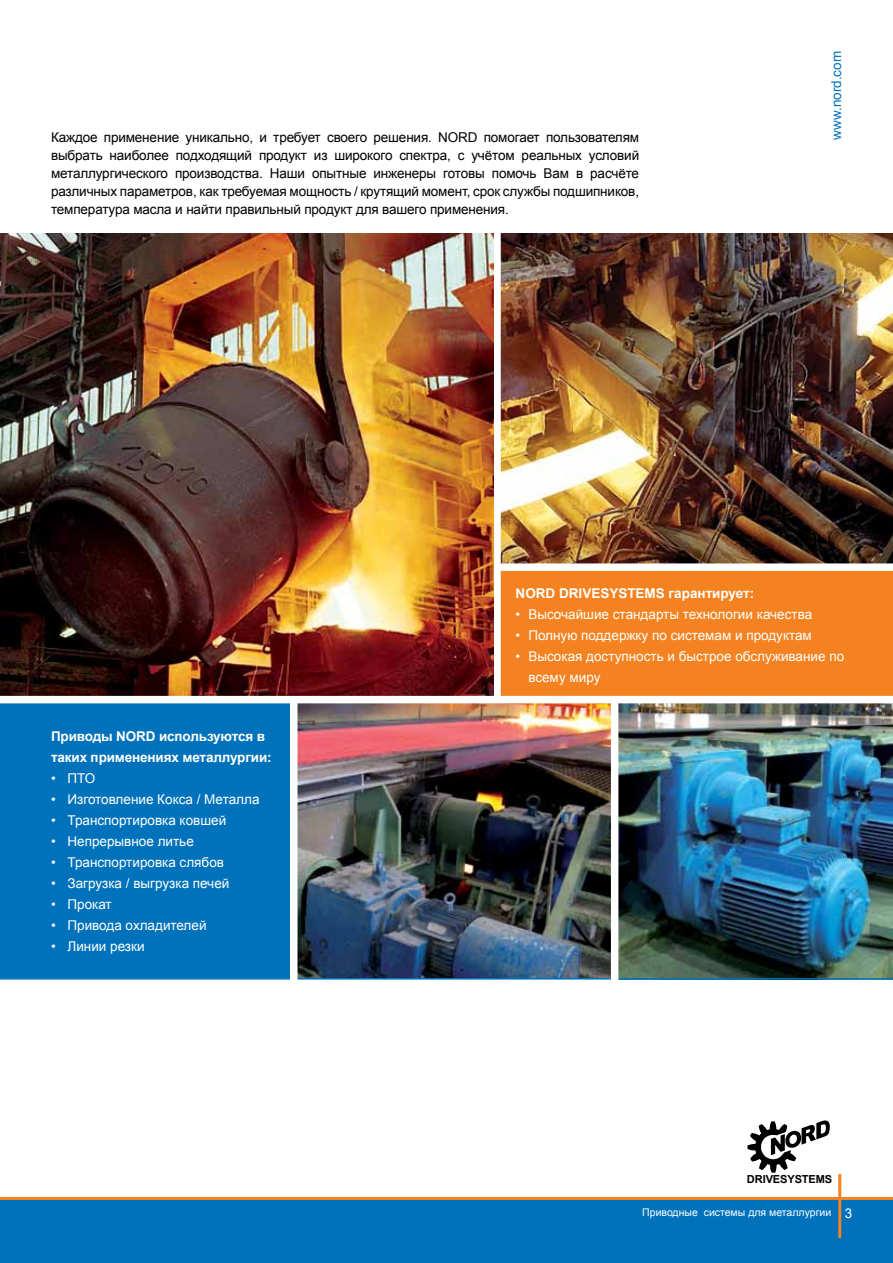
<style>
.page{position:relative;width:893px;height:1263px;background:#fff}
.page>*{position:absolute;margin:0;border:0;box-sizing:border-box;transform-origin:0 0}
.t1{font:13.5px/18px "Arial";letter-spacing:-.01em;color:#000;text-align:justify}
.t2{font:13.5px/21px "Arial";color:#fff}
.t3{font:700 13.5px/21px "Arial";letter-spacing:-.01em;color:#fff}
.t4{font:13.5px "Arial";color:#0072bc}
.t5{font:700 11.1px "Arial";letter-spacing:-.01em;color:#000}
.t6{font:10.5px "Arial";color:#fff}
</style>
<div class="page">
<div style="left:0;top:1198px;width:893px;height:65px;background:#0072bc"></div>
<hr style="left:0;top:1197px;width:893px;height:3px;background:#f58220">
<hr style="left:838px;top:1174px;width:3px;height:64px;background:#f58220">
<svg style="left:747px;top:1120px;width:83px;height:53px"></svg>
<img style="left:618px;top:703px;width:275px;height:275px">
<img style="left:297px;top:703px;width:314px;height:275px">
<hr style="left:0;top:978px;width:893px;height:1px;background:#0072bc">
<img style="left:501px;top:234px;width:392px;height:329px">
<div style="left:500px;top:567px;width:393px;height:129px;background:#f58220"></div>
<div style="left:493px;top:226px;width:8px;height:476px;background:#fff"></div>
<div style="left:497px;top:563px;width:396px;height:8px;background:#fff"></div>
<svg style="left:0;top:978px;width:13px;height:2px"></svg>
<img style="left:0;top:234px;width:493px;height:462px">
<div style="left:611px;top:702px;width:7px;height:284px;background:#fff"></div>
<div style="left:0;top:699px;width:294px;height:279px;background:#0072bc"></div>
<div style="left:290px;top:701px;width:7px;height:285px;background:#fff"></div>
<div style="left:0;top:696px;width:893px;height:7px;background:#fff"></div>
<p class="t1" style="left:51px;top:129px;width:590px">Каждое применение уникально, и требует своего решения. NORD помогает пользователям выбрать наиболее подходящий продукт из широкого спектра, с учётом реальных условий металлургического производства. Наши опытные инженеры готовы помочь Вам в расчёте различных параметров, как требуемая мощность / крутящий момент, срок службы подшипников, температура масла и найти правильный продукт для вашего применения.</p>
<p class="t4" style="left:828px;top:140px;width:90px;rotate:-90deg">www.nord.com</p>
<p class="t3" style="left:51px;top:726px;width:222px">Приводы NORD используются в таких применениях металлургии:</p>
<p class="t2" style="left:51px;top:768px;width:46px">• ПТО</p>
<p class="t2" style="left:51px;top:789px;width:210px">• Изготовление Кокса / Металла</p>
<p class="t2" style="left:51px;top:810px;width:177px">• Транспортировка ковшей</p>
<p class="t2" style="left:51px;top:831px;width:144px">• Непрерывное литье</p>
<p class="t2" style="left:51px;top:852px;width:174px">• Транспортировка слябов</p>
<p class="t2" style="left:51px;top:873px;width:180px">• Загрузка / выгрузка печей</p>
<p class="t2" style="left:51px;top:894px;width:62px">• Прокат</p>
<p class="t2" style="left:51px;top:915px;width:157px">• Привода охладителей</p>
<p class="t2" style="left:51px;top:936px;width:95px">• Линии резки</p>
<p class="t3" style="left:516px;top:583px;width:240px">NORD DRIVESYSTEMS гарантирует:</p>
<p class="t2" style="left:516px;top:604px;width:298px">• Высочайшие стандарты технологии качества</p>
<p class="t2" style="left:516px;top:625px;width:298px">• Полную поддержку по системам и продуктам</p>
<p class="t2" style="left:528px;top:646px;width:317px;text-indent:-13px">• Высокая доступность и быстрое обслуживание по всему миру</p>
<p class="t5" style="left:747px;top:1172px;width:87px">DRIVESYSTEMS</p>
<p class="t6" style="left:642px;top:1206px;width:190px">Приводные системы для металлургии</p>
<p class="t2" style="left:845px;top:1203px;width:9px">3</p>
</div>
